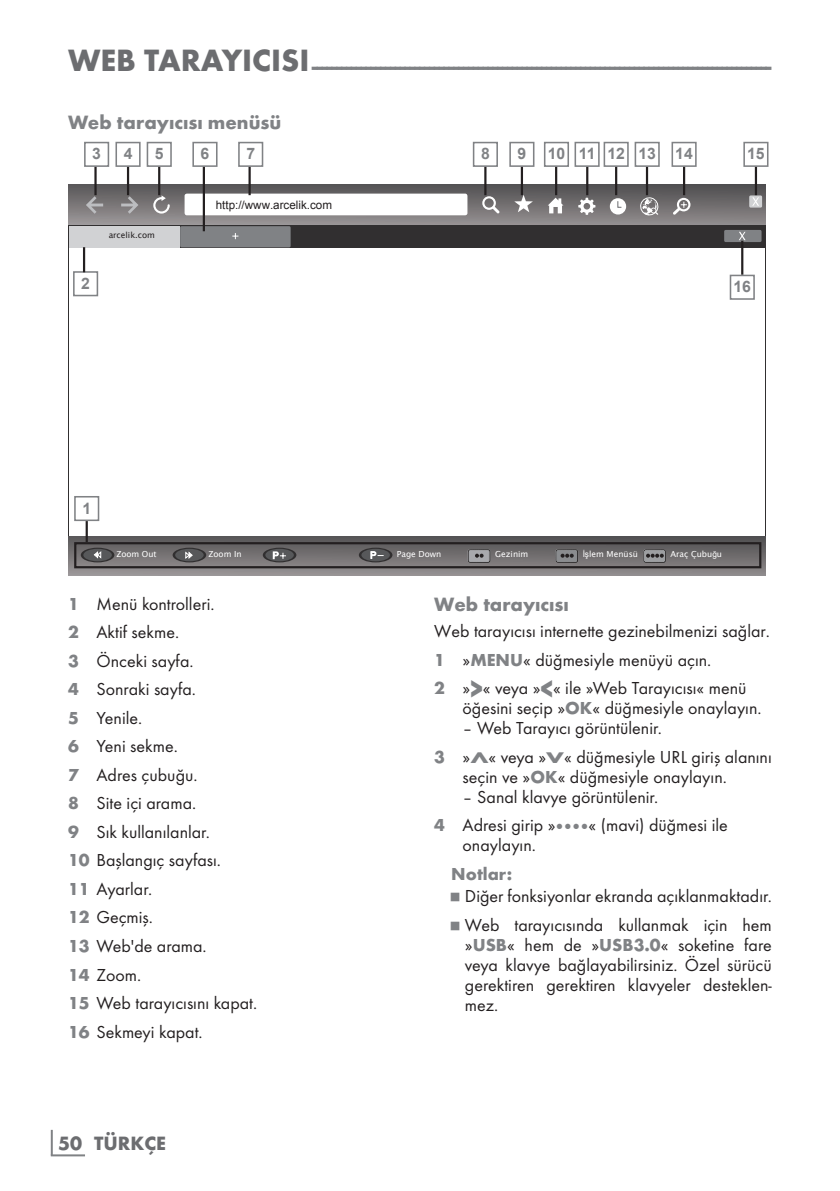
<style>
.page{position:relative;width:840px;height:1191px;background:#fff}
.page>*{position:absolute;margin:0;border:0;box-sizing:border-box;transform-origin:0 0}
.t1{font:700 24px "Futura TOT";color:#808285}
.t2{font:700 20px "Futura TOT";color:#808285}
.t3{font:700 20px "Futura TOT";color:#6c6d70}
.t4{font:18px/28.6px "Futura TOT Boo";color:#231f20}
.t5{font:700 18px "Futura TOT";color:#808285}
.t6{font:700 15.8px "Arial";color:#808285}
.t7{font:11.6px "Arial";color:#231f20}
.t8{font:8.4px "Lucida Grande";color:#fff}
.t9{font:8.4px "Lucida Grande";color:#231f20}
.t10{font:8px "Grund Son Se";color:#808285}
.s1{font-size:32px;color:#6c6d70}
.s2{font-family:"Arial"}
.s3{font-family:"Futura TOT";font-weight:700;color:#808285}
.s4{font-family:"Futura TOT";font-weight:700;font-size:27.2px;color:#808285}
.s5{font-family:"Futura TOT";font-weight:700;font-size:16px;color:#808285}
.s6{color:#808285}
</style>
<div class="page">
<hr style="left:51px;top:1129px;width:2px;height:26px;background:#808285">
<hr style="left:51px;top:1154px;width:34px;height:2px;background:#808285">
<div style="left:68px;top:184px;width:697px;height:391px;background:#312f30"></div>
<svg style="left:68px;top:185px;width:697px;height:39px;background:#767374"></svg>
<svg style="left:68px;top:536px;width:697px;height:39px;background:#726f70"></svg>
<div style="left:69px;top:248px;width:695px;height:287px;background:#fff"></div>
<div style="left:69px;top:226px;width:110px;height:22px;background:#d1d2d4"></div>
<div style="left:180px;top:226px;width:110px;height:21px;background:#808285;border-radius:2px"></div>
<div style="left:723px;top:230px;width:38px;height:12px;background:#808285;border-radius:2px"></div>
<svg style="left:467px;top:549px;width:23px;height:14px"></svg>
<svg style="left:555px;top:549px;width:23px;height:14px"></svg>
<svg style="left:642px;top:549px;width:23px;height:14px"></svg>
<svg style="left:172px;top:547px;width:34px;height:15px"></svg>
<div style="left:175px;top:549px;width:28px;height:12px;background:#57585a;border-radius:50%"></div>
<svg style="left:185px;top:551px;width:8px;height:8px"></svg>
<svg style="left:81px;top:547px;width:33px;height:15px"></svg>
<div style="left:83px;top:549px;width:29px;height:12px;background:#57585a;border-radius:50%"></div>
<svg style="left:94px;top:551px;width:8px;height:8px"></svg>
<svg style="left:262px;top:547px;width:34px;height:15px"></svg>
<div style="left:265px;top:549px;width:29px;height:12px;background:#57585a;border-radius:50%"></div>
<svg style="left:273px;top:551px;width:13px;height:8px"></svg>
<svg style="left:358px;top:547px;width:34px;height:15px"></svg>
<div style="left:361px;top:549px;width:28px;height:12px;background:#57585a;border-radius:50%"></div>
<svg style="left:370px;top:551px;width:13px;height:7px"></svg>
<svg style="left:232px;top:233px;width:6px;height:6px"></svg>
<svg style="left:739px;top:232px;width:6px;height:8px"></svg>
<svg style="left:748px;top:195px;width:13px;height:13px"></svg>
<svg style="left:751px;top:197px;width:7px;height:9px"></svg>
<svg style="left:153px;top:195px;width:17px;height:19px"></svg>
<svg style="left:482px;top:196px;width:17px;height:17px"></svg>
<svg style="left:547px;top:198px;width:16px;height:15px"></svg>
<svg style="left:578px;top:198px;width:17px;height:17px"></svg>
<svg style="left:514px;top:195px;width:18px;height:17px"></svg>
<svg style="left:121px;top:196px;width:17px;height:18px"></svg>
<svg style="left:86px;top:196px;width:17px;height:18px"></svg>
<div style="left:184px;top:194px;width:283px;height:21px;background:#fff;border-radius:2px"></div>
<svg style="left:672px;top:198px;width:18px;height:17px"></svg>
<svg style="left:639px;top:197px;width:19px;height:19px"></svg>
<div style="left:610px;top:199px;width:14px;height:14px;background:#fff;border-radius:50%"></div>
<div style="left:609px;top:198px;width:16px;height:16px;border:2px solid #fff;border-radius:50%"></div>
<svg style="left:616px;top:200px;width:5px;height:8px"></svg>
<div style="left:73px;top:271px;width:25px;height:25px;border:2px solid #808285"></div>
<div style="left:74px;top:496px;width:25px;height:25px;border:2px solid #808285"></div>
<hr style="left:83px;top:247px;width:2px;height:25px;background:#231f20">
<hr style="left:86px;top:521px;width:2px;height:21px;background:#231f20">
<div style="left:84px;top:142px;width:25px;height:25px;border:2px solid #808285"></div>
<div style="left:115px;top:142px;width:25px;height:25px;border:2px solid #808285"></div>
<div style="left:147px;top:142px;width:25px;height:25px;border:2px solid #808285"></div>
<div style="left:238px;top:142px;width:25px;height:25px;border:2px solid #808285"></div>
<div style="left:472px;top:142px;width:25px;height:25px;border:2px solid #808285"></div>
<div style="left:509px;top:142px;width:25px;height:25px;border:2px solid #808285"></div>
<div style="left:543px;top:142px;width:25px;height:25px;border:2px solid #808285"></div>
<div style="left:574px;top:142px;width:25px;height:25px;border:2px solid #808285"></div>
<div style="left:603px;top:142px;width:25px;height:25px;border:2px solid #808285"></div>
<div style="left:634px;top:142px;width:25px;height:25px;border:2px solid #808285"></div>
<div style="left:671px;top:142px;width:25px;height:25px;border:2px solid #808285"></div>
<div style="left:743px;top:142px;width:25px;height:25px;border:2px solid #808285"></div>
<div style="left:192px;top:142px;width:25px;height:25px;border:2px solid #808285"></div>
<hr style="left:94px;top:167px;width:3px;height:28px;background:#231f20">
<hr style="left:127px;top:167px;width:2px;height:28px;background:#231f20">
<hr style="left:158px;top:167px;width:2px;height:28px;background:#231f20">
<hr style="left:248px;top:167px;width:2px;height:28px;background:#231f20">
<hr style="left:484px;top:167px;width:2px;height:28px;background:#231f20">
<hr style="left:520px;top:167px;width:2px;height:28px;background:#231f20">
<hr style="left:554px;top:167px;width:3px;height:28px;background:#231f20">
<hr style="left:586px;top:167px;width:2px;height:28px;background:#231f20">
<hr style="left:614px;top:167px;width:3px;height:28px;background:#231f20">
<hr style="left:645px;top:167px;width:2px;height:28px;background:#231f20">
<hr style="left:682px;top:167px;width:2px;height:28px;background:#231f20">
<hr style="left:754px;top:167px;width:2px;height:28px;background:#231f20">
<hr style="left:203px;top:167px;width:2px;height:64px;background:#231f20">
<div style="left:729px;top:275px;width:25px;height:25px;border:2px solid #808285"></div>
<hr style="left:740px;top:241px;width:3px;height:34px;background:#231f20">
<div style="left:74px;top:542px;width:687px;height:26px;border:2px solid #231f20"></div>
<h1 class="t1" style="left:68px;top:51px;width:704px"><span class="s1">WE B TARAYICISI</span>----------------------------------------------------------------------------------------------</h1>
<p class="t2" style="left:68px;top:110px;width:215px">Web tarayıcısı menüsü</p>
<p class="t6" style="left:92px;top:143px;width:10px">3</p>
<p class="t6" style="left:124px;top:143px;width:10px">4</p>
<p class="t6" style="left:155px;top:143px;width:10px">5</p>
<p class="t6" style="left:200px;top:143px;width:10px">6</p>
<p class="t6" style="left:246px;top:143px;width:10px">7</p>
<p class="t6" style="left:480px;top:143px;width:10px">8</p>
<p class="t6" style="left:517px;top:143px;width:10px">9</p>
<p class="t6" style="left:547px;top:143px;width:147px">10 11 12 13 14</p>
<p class="t6" style="left:746px;top:143px;width:19px">15</p>
<p class="t6" style="left:81px;top:273px;width:10px">2</p>
<p class="t9" style="left:109px;top:231px;width:48px">arcelik.com</p>
<p class="t7" style="left:216px;top:197px;width:118px">http://www.arcelik.com</p>
<p class="t6" style="left:733px;top:276px;width:19px">16</p>
<p class="t6" style="left:82px;top:497px;width:10px">1</p>
<p class="t8" style="left:116px;top:549px;width:42px">Zoom Out</p>
<p class="t8" style="left:208px;top:549px;width:35px">Zoom In</p>
<p class="t8" style="left:396px;top:549px;width:46px">Page Down</p>
<p class="t8" style="left:495px;top:549px;width:35px">Gezinim</p>
<p class="t8" style="left:582px;top:549px;width:57px"><span class="s2">İş</span>lem Menüsü</p>
<p class="t8" style="left:670px;top:549px;width:53px">Araç Çubu<span class="s2">ğ</span>u</p>
<p class="t4" style="left:68px;top:589px;width:190px"><span class="s3">1</span> Menü kontrolleri.<br><span class="s3">2</span> Aktif sekme.<br><span class="s3">3</span> Önceki sayfa.<br><span class="s3">4</span> Sonraki sayfa.<br><span class="s3">5</span> Yenile.<br><span class="s3">6</span> Yeni sekme.<br><span class="s3">7</span> Adres çubuğu.<br><span class="s3">8</span> Site içi arama.<br><span class="s3">9</span> Sık kullanılanlar.<br><span class="s3">10</span> Başlangıç sayfası.<br><span class="s3">11</span> Ayarlar.<br><span class="s3">12</span> Geçmiş.<br><span class="s3">13</span> Web'de arama.<br><span class="s3">14</span> Zoom.<br><span class="s3">15</span> Web tarayıcısını kapat.<br><span class="s3">16</span> Sekmeyi kapat.</p>
<p class="t3" style="left:58px;top:1131px;width:109px">50 TÜRKÇE</p>
<p class="t2" style="left:434px;top:592px;width:136px">Web tarayıcısı</p>
<p class="t4" style="left:434px;top:616px;width:337px">Web tarayıcısı internette gezinebilmenizi sağlar.<br><span class="s3">1</span> »<span class="s3">MEN U</span>« düğmesiyle menüyü açın.<br><span class="s3">2</span> »<span class="s4">&gt;</span>« veya »<span class="s4">&lt;</span>« ile »Web Tarayıcısı« menü</p>
<p class="t4" style="left:462px;top:693px;width:300px">öğesini seçip »<span class="s3">OK</span>« düğmesiyle onaylayın.</p>
<p class="t4" style="left:434px;top:713px;width:339px;text-indent:28px">– Web Tarayıcı görüntülenir.<br><span class="s3">3</span> »<span class="s5">Λ</span>« veya »<span class="s5">V</span>« düğmesiyle URL giriş alanını</p>
<p class="t4" style="left:462px;top:762px;width:266px">seçin ve »<span class="s3">OK</span>« düğmesiyle onaylayın.</p>
<p class="t4" style="left:434px;top:782px;width:295px;text-indent:28px">– Sanal klavye görüntülenir.<br><span class="s3">4</span> Adresi girip »<span class="s6">••••</span>« (mavi) düğmesi ile</p>
<p class="t4" style="left:462px;top:830px;width:75px">onaylayın.</p>
<p class="t5" style="left:451px;top:862px;width:63px">Notlar:</p>
<p class="t10" style="left:449px;top:893px;width:13px">7</p>
<p class="t4" style="left:464px;top:882px;width:308px">Diğer fonksiyonlar ekranda açıklanmaktadır.</p>
<p class="t10" style="left:449px;top:921px;width:13px">7</p>
<p class="t4" style="left:464px;top:914px;width:308px;line-height:20px;text-align:justify">Web tarayıcısında kullanmak için hem »<span class="s3">USB</span>« hem de »<span class="s3">USB3.0</span>« soketine fare veya klavye bağlayabilirsiniz. Özel sürücü gerektiren gerektiren klavyeler desteklen&shy;mez.</p>
</div>
